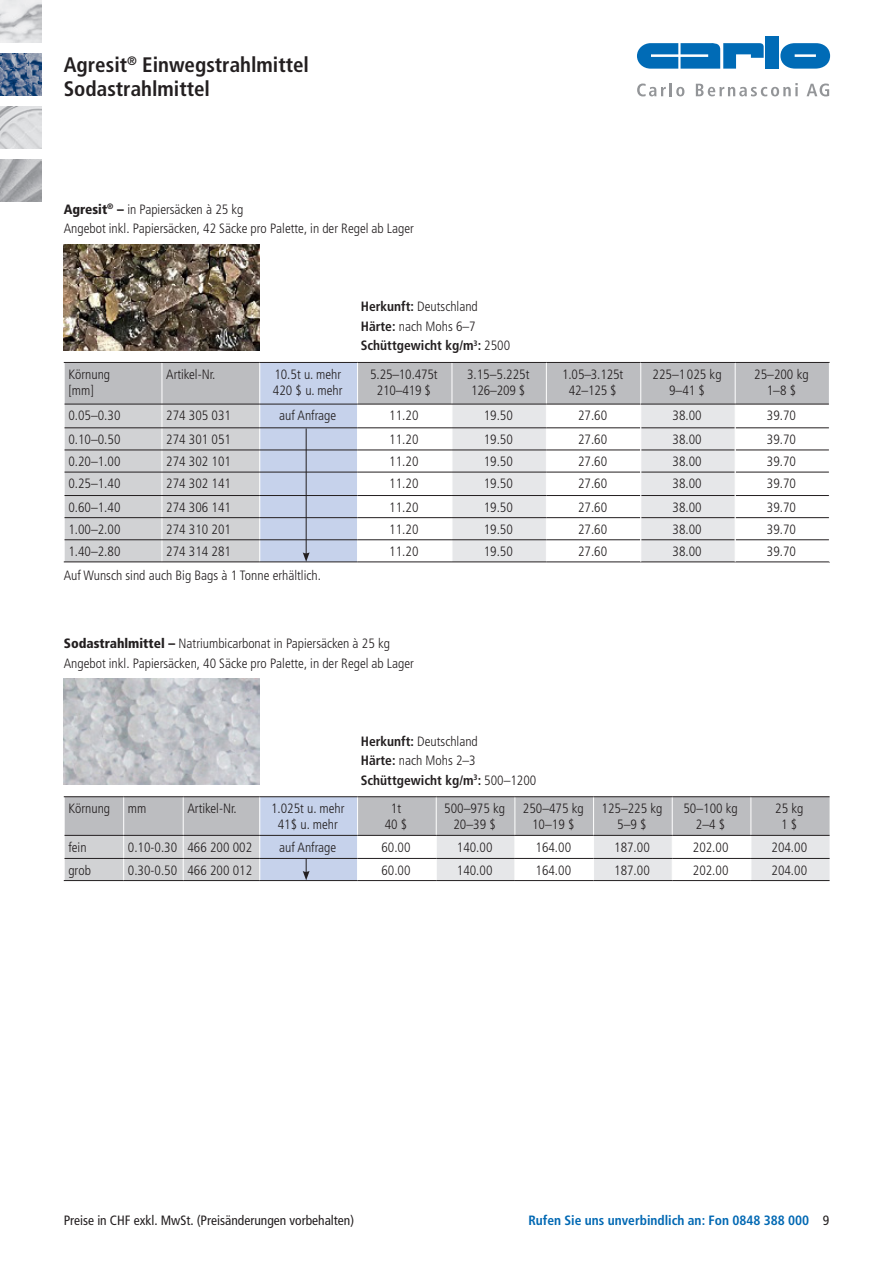
<style>
.page{position:relative;width:893px;height:1263px;background:#fff}
.page>*{position:absolute;margin:0;border:0;box-sizing:border-box;transform-origin:0 0}
.t1{font:700 condensed 21px/24px "Frutiger";color:#231f20}
.t2{font:300 condensed 13.5px/16.5px "Frutiger";color:#231f20;text-align:center}
.t3{font:700 condensed 13.5px "Frutiger";color:#231f20}
.t4{font:condensed 13.5px "Frutiger";color:#231f20}
.t5{font:700 condensed 13.5px "Frutiger";color:#0168b3}
.s1{font-weight:900}
.s2{font-weight:700}
.s3{font-weight:300}
.s4{font-weight:400;color:#231f20}
</style>
<div class="page">
<img style="left:0;top:53px;width:42px;height:43px">
<img style="left:0;top:106px;width:42px;height:43px">
<img style="left:0;top:159px;width:42px;height:43px">
<img style="left:0;top:0;width:42px;height:43px">
<svg style="left:637px;top:83px;width:47px;height:13px"></svg>
<svg style="left:696px;top:83px;width:102px;height:13px"></svg>
<svg style="left:807px;top:84px;width:22px;height:12px"></svg>
<div style="left:766px;top:36px;width:13px;height:33px;background:#006bb6"></div>
<svg style="left:637px;top:43px;width:127px;height:26px"></svg>
<svg style="left:780px;top:43px;width:50px;height:26px"></svg>
<img style="left:64px;top:244px;width:195px;height:106px">
<hr style="left:64px;top:562px;width:98px;height:1px;background:#231f20">
<hr style="left:162px;top:562px;width:98px;height:1px;background:#231f20">
<hr style="left:260px;top:562px;width:98px;height:1px;background:#231f20">
<hr style="left:358px;top:562px;width:94px;height:1px;background:#231f20">
<hr style="left:452px;top:562px;width:94px;height:1px;background:#231f20">
<hr style="left:546px;top:562px;width:95px;height:1px;background:#231f20">
<hr style="left:641px;top:562px;width:94px;height:1px;background:#231f20">
<hr style="left:735px;top:562px;width:95px;height:1px;background:#231f20">
<img style="left:64px;top:679px;width:195px;height:105px">
<hr style="left:64px;top:796px;width:60px;height:1px;background:#231f20">
<hr style="left:124px;top:796px;width:59px;height:1px;background:#231f20">
<hr style="left:183px;top:796px;width:77px;height:1px;background:#231f20">
<hr style="left:260px;top:796px;width:98px;height:1px;background:#231f20">
<hr style="left:358px;top:796px;width:78px;height:1px;background:#231f20">
<hr style="left:436px;top:796px;width:79px;height:1px;background:#231f20">
<hr style="left:515px;top:796px;width:79px;height:1px;background:#231f20">
<hr style="left:594px;top:796px;width:78px;height:1px;background:#231f20">
<hr style="left:672px;top:796px;width:79px;height:1px;background:#231f20">
<hr style="left:751px;top:796px;width:79px;height:1px;background:#231f20">
<hr style="left:64px;top:880px;width:60px;height:1px;background:#231f20">
<hr style="left:124px;top:880px;width:59px;height:1px;background:#231f20">
<hr style="left:183px;top:880px;width:77px;height:1px;background:#231f20">
<hr style="left:260px;top:880px;width:98px;height:1px;background:#231f20">
<hr style="left:358px;top:880px;width:78px;height:1px;background:#231f20">
<hr style="left:436px;top:880px;width:79px;height:1px;background:#231f20">
<hr style="left:515px;top:880px;width:79px;height:1px;background:#231f20">
<hr style="left:594px;top:880px;width:78px;height:1px;background:#231f20">
<hr style="left:672px;top:880px;width:79px;height:1px;background:#231f20">
<hr style="left:751px;top:880px;width:79px;height:1px;background:#231f20">
<svg style="left:64px;top:797px;width:766px;height:83px"></svg>
<svg style="left:64px;top:362px;width:766px;height:200px"></svg>
<p class="t1" style="left:64px;top:53px;width:247px">Agresit<sup>®</sup> Einwegstrahlmittel<br>Sodastrahlmittel</p>
<p class="t2" style="left:64px;top:201px;width:181px"><span class="s1">Agresit</span><sup>®</sup> <span class="s1">–</span> in Papiersäcken à 25 kg</p>
<p class="t2" style="left:64px;top:220px;width:352px">Angebot inkl. Papiersäcken, 42 Säcke pro Palette, in der Regel ab Lager</p>
<p class="t2" style="left:68px;top:366px;width:43px">Körnung</p>
<p class="t2" style="left:68px;top:382px;width:27px">[mm]</p>
<p class="t2" style="left:166px;top:366px;width:51px">Artikel-Nr.</p>
<p class="t2" style="left:274px;top:366px;width:68px">10.5t u. mehr</p>
<p class="t2" style="left:273px;top:382px;width:71px">420 $ u. mehr</p>
<p class="t2" style="left:361px;top:298px;width:119px"><span class="s2">Herkunft:</span> Deutschland</p>
<p class="t2" style="left:361px;top:318px;width:116px"><span class="s2">Härte:</span> nach Mohs 6–7</p>
<p class="t3" style="left:361px;top:337px;width:151px">Schüttgewicht kg/m<sup>3</sup>: <span class="s3">2500</span></p>
<p class="t2" style="left:370px;top:366px;width:69px">5.25–10.475t<br>210–419 $</p>
<p class="t2" style="left:467px;top:366px;width:64px">3.15–5.225t</p>
<p class="t2" style="left:471px;top:382px;width:56px">126–209 $</p>
<p class="t2" style="left:562px;top:366px;width:62px">1.05–3.125t</p>
<p class="t2" style="left:569px;top:382px;width:49px">42–125 $</p>
<p class="t2" style="left:653px;top:366px;width:71px">225–1 025 kg</p>
<p class="t2" style="left:669px;top:382px;width:37px">9–41 $</p>
<p class="t2" style="left:754px;top:366px;width:56px">25–200 kg</p>
<p class="t2" style="left:767px;top:382px;width:31px">1–8 $</p>
<p class="t2" style="left:68px;top:407px;width:54px">0.05–0.30</p>
<p class="t2" style="left:166px;top:407px;width:66px">274 305 031</p>
<p class="t2" style="left:279px;top:407px;width:58px">auf Anfrage</p>
<p class="t2" style="left:389px;top:407px;width:31px">11.20</p>
<p class="t2" style="left:484px;top:407px;width:31px">19.50</p>
<p class="t2" style="left:578px;top:407px;width:31px">27.60</p>
<p class="t2" style="left:672px;top:407px;width:31px">38.00</p>
<p class="t2" style="left:767px;top:407px;width:31px">39.70</p>
<p class="t2" style="left:68px;top:431px;width:54px">0.10–0.50</p>
<p class="t2" style="left:166px;top:431px;width:66px">274 301 051</p>
<p class="t2" style="left:389px;top:431px;width:31px">11.20</p>
<p class="t2" style="left:484px;top:431px;width:31px">19.50</p>
<p class="t2" style="left:578px;top:431px;width:31px">27.60</p>
<p class="t2" style="left:672px;top:431px;width:31px">38.00</p>
<p class="t2" style="left:767px;top:431px;width:31px">39.70</p>
<p class="t2" style="left:68px;top:453px;width:54px">0.20–1.00</p>
<p class="t2" style="left:166px;top:453px;width:66px">274 302 101</p>
<p class="t2" style="left:389px;top:453px;width:31px">11.20</p>
<p class="t2" style="left:484px;top:453px;width:31px">19.50</p>
<p class="t2" style="left:578px;top:453px;width:31px">27.60</p>
<p class="t2" style="left:672px;top:453px;width:31px">38.00</p>
<p class="t2" style="left:767px;top:453px;width:31px">39.70</p>
<p class="t2" style="left:68px;top:475px;width:54px">0.25–1.40</p>
<p class="t2" style="left:166px;top:475px;width:66px">274 302 141</p>
<p class="t2" style="left:389px;top:475px;width:31px">11.20</p>
<p class="t2" style="left:484px;top:475px;width:31px">19.50</p>
<p class="t2" style="left:578px;top:475px;width:31px">27.60</p>
<p class="t2" style="left:672px;top:475px;width:31px">38.00</p>
<p class="t2" style="left:767px;top:475px;width:31px">39.70</p>
<p class="t2" style="left:68px;top:499px;width:54px">0.60–1.40</p>
<p class="t2" style="left:166px;top:499px;width:66px">274 306 141</p>
<p class="t2" style="left:389px;top:499px;width:31px">11.20</p>
<p class="t2" style="left:484px;top:499px;width:31px">19.50</p>
<p class="t2" style="left:578px;top:499px;width:31px">27.60</p>
<p class="t2" style="left:672px;top:499px;width:31px">38.00</p>
<p class="t2" style="left:767px;top:499px;width:31px">39.70</p>
<p class="t2" style="left:68px;top:521px;width:54px">1.00–2.00</p>
<p class="t2" style="left:166px;top:521px;width:66px">274 310 201</p>
<p class="t2" style="left:389px;top:521px;width:31px">11.20</p>
<p class="t2" style="left:484px;top:521px;width:31px">19.50</p>
<p class="t2" style="left:578px;top:521px;width:31px">27.60</p>
<p class="t2" style="left:672px;top:521px;width:31px">38.00</p>
<p class="t2" style="left:767px;top:521px;width:31px">39.70</p>
<p class="t2" style="left:68px;top:543px;width:54px">1.40–2.80</p>
<p class="t2" style="left:166px;top:543px;width:66px">274 314 281</p>
<p class="t2" style="left:389px;top:543px;width:31px">11.20</p>
<p class="t2" style="left:484px;top:543px;width:31px">19.50</p>
<p class="t2" style="left:578px;top:543px;width:31px">27.60</p>
<p class="t2" style="left:672px;top:543px;width:31px">38.00</p>
<p class="t2" style="left:767px;top:543px;width:31px">39.70</p>
<p class="t2" style="left:64px;top:567px;width:259px">Auf Wunsch sind auch Big Bags à 1 Tonne erhältlich.</p>
<p class="t2" style="left:64px;top:635px;width:328px"><span class="s1">Sodastrahlmittel –</span> Natriumbicarbonat in Papiersäcken à 25 kg</p>
<p class="t2" style="left:64px;top:655px;width:352px">Angebot inkl. Papiersäcken, 40 Säcke pro Palette, in der Regel ab Lager</p>
<p class="t2" style="left:68px;top:800px;width:43px">Körnung</p>
<p class="t2" style="left:128px;top:800px;width:20px">mm</p>
<p class="t2" style="left:187px;top:800px;width:51px">Artikel-Nr.</p>
<p class="t2" style="left:271px;top:800px;width:75px">1.025t u. mehr</p>
<p class="t2" style="left:278px;top:817px;width:61px">41$ u. mehr</p>
<p class="t2" style="left:361px;top:733px;width:119px"><span class="s2">Herkunft:</span> Deutschland</p>
<p class="t2" style="left:361px;top:752px;width:116px"><span class="s2">Härte:</span> nach Mohs 2–3</p>
<p class="t3" style="left:361px;top:772px;width:177px">Schüttgewicht kg/m<sup>3</sup>: <span class="s3">500–1200</span></p>
<p class="t2" style="left:391px;top:800px;width:12px">1t</p>
<p class="t2" style="left:385px;top:817px;width:24px">40 $</p>
<p class="t2" style="left:444px;top:800px;width:62px">500–975 kg</p>
<p class="t2" style="left:453px;top:817px;width:44px">20–39 $</p>
<p class="t2" style="left:523px;top:800px;width:62px">250–475 kg</p>
<p class="t2" style="left:532px;top:817px;width:44px">10–19 $</p>
<p class="t2" style="left:602px;top:800px;width:62px">125–225 kg</p>
<p class="t2" style="left:617px;top:817px;width:31px">5–9 $</p>
<p class="t2" style="left:683px;top:800px;width:56px">50–100 kg</p>
<p class="t2" style="left:696px;top:817px;width:31px">2–4 $</p>
<p class="t2" style="left:775px;top:800px;width:30px">25 kg</p>
<p class="t2" style="left:781px;top:817px;width:18px">1 $</p>
<p class="t2" style="left:68px;top:839px;width:20px">fein</p>
<p class="t2" style="left:128px;top:839px;width:51px">0.10-0.30</p>
<p class="t2" style="left:187px;top:839px;width:66px">466 200 002</p>
<p class="t2" style="left:279px;top:839px;width:58px">auf Anfrage</p>
<p class="t2" style="left:381px;top:839px;width:31px">60.00</p>
<p class="t2" style="left:457px;top:839px;width:37px">140.00</p>
<p class="t2" style="left:535px;top:839px;width:37px">164.00</p>
<p class="t2" style="left:614px;top:839px;width:37px">187.00</p>
<p class="t2" style="left:693px;top:839px;width:37px">202.00</p>
<p class="t2" style="left:771px;top:839px;width:37px">204.00</p>
<p class="t2" style="left:68px;top:862px;width:24px">grob</p>
<p class="t2" style="left:128px;top:862px;width:51px">0.30-0.50</p>
<p class="t2" style="left:187px;top:862px;width:66px">466 200 012</p>
<p class="t2" style="left:381px;top:862px;width:31px">60.00</p>
<p class="t2" style="left:457px;top:862px;width:37px">140.00</p>
<p class="t2" style="left:535px;top:862px;width:37px">164.00</p>
<p class="t2" style="left:614px;top:862px;width:37px">187.00</p>
<p class="t2" style="left:693px;top:862px;width:37px">202.00</p>
<p class="t2" style="left:771px;top:862px;width:37px">204.00</p>
<p class="t4" style="left:64px;top:1213px;width:292px">Preise in CHF exkl. MwSt. (Preisänderungen vorbehalten)</p>
<p class="t5" style="left:528px;top:1212px;width:302px">Rufen Sie uns unverbindlich an: Fon 0848 388 000 <span class="s4">9</span></p>
</div>
